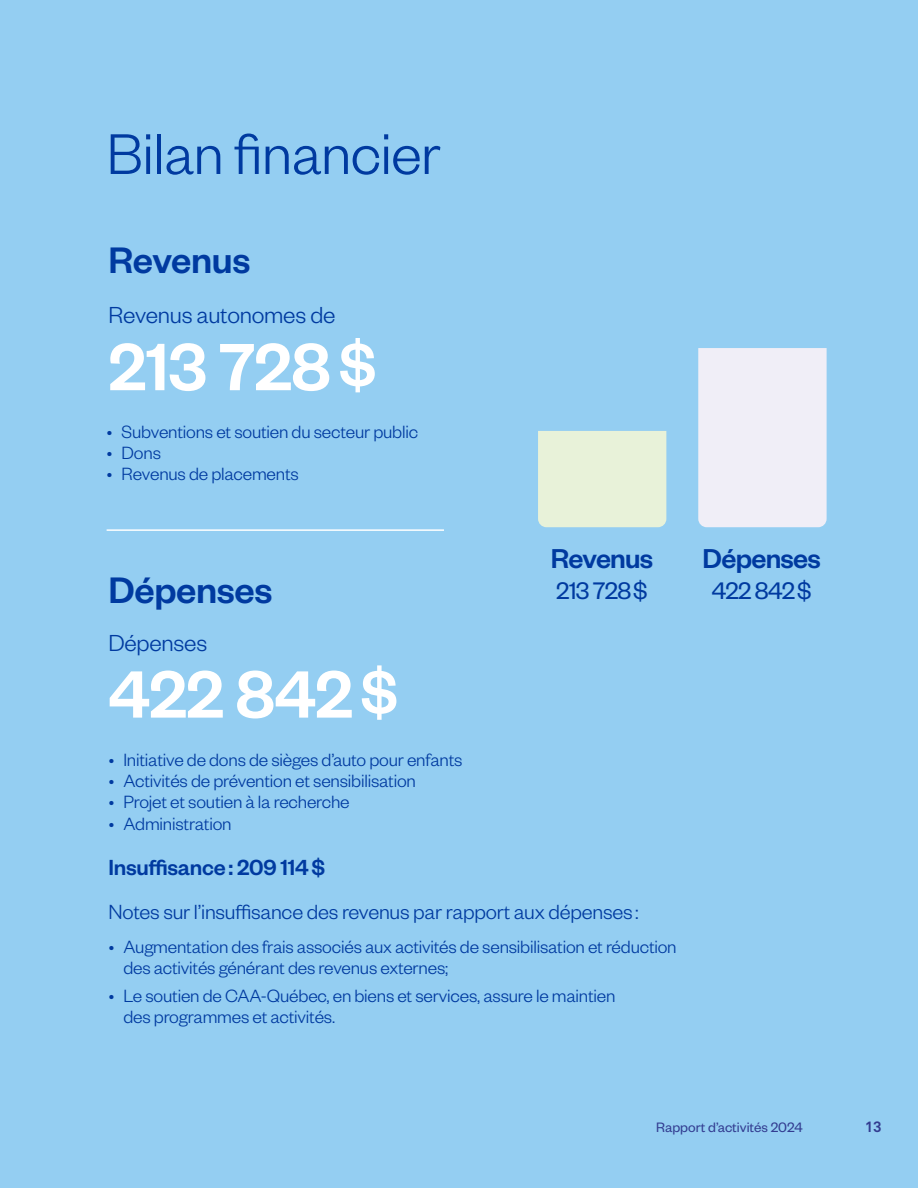
<style>
.page{position:relative;width:918px;height:1188px;background:#94cef2}
.page>*{position:absolute;margin:0;border:0;box-sizing:border-box;transform-origin:0 0}
.t1{font:500 73.35px "Founders Grotesk";letter-spacing:-.01em;color:#fff}
.t2{font:300 63px "Founders Grotesk";letter-spacing:-.01em;color:#003aa0}
.t3{font:500 40.5px "Founders Grotesk";letter-spacing:-.01em;color:#003aa0}
.t4{font:500 30px "Founders Grotesk";letter-spacing:-.025em;color:#003aa0}
.t5{font:26.25px "Founders Grotesk";letter-spacing:-.025em;color:#003aa0}
.t6{font:300 25.5px "Founders Grotesk";letter-spacing:-.01em;color:#003aa0}
.t7{font:500 24px "Founders Grotesk";letter-spacing:-.01em;color:#003aa0}
.t8{font:300 22.5px "Founders Grotesk";letter-spacing:-.01em;color:#003aa0}
.t9{font:300 19.5px/21px "Founders Grotesk";letter-spacing:-.01em;color:#003aa0}
.t10{font:15px "Founders Grotesk";color:#333d91}
.t11{font:700 15px "Akkurat Office";color:#333d91}
.s1{font-size:66px}
</style>
<div class="page">
<div style="left:538px;top:431px;width:128px;height:96px;background:#e8f2d9"></div>
<div style="left:698px;top:348px;width:129px;height:179px;background:#f0eef7"></div>
<hr style="left:107px;top:529px;width:337px;height:2px;background:#fff">
<h2 class="t2" style="left:107px;top:116px;width:336px">Bilan financier</h2>
<h3 class="t3" style="left:108px;top:235px;width:143px">Revenus</h3>
<h3 class="t6" style="left:108px;top:299px;width:229px">Revenus autonomes de</h3>
<h1 class="t1" style="left:108px;top:321px;width:270px">213 728<span class="s1">$</span></h1>
<p class="t9" style="left:107px;top:420px;width:313px">• Subventions et soutien du secteur public</p>
<p class="t9" style="left:107px;top:441px;width:56px">• Dons</p>
<p class="t9" style="left:107px;top:462px;width:194px">• Revenus de placements</p>
<h3 class="t3" style="left:108px;top:564px;width:166px">Dépenses</h3>
<h3 class="t4" style="left:551px;top:540px;width:104px">Revenus</h3>
<h3 class="t5" style="left:556px;top:575px;width:93px">213 728$</h3>
<h3 class="t6" style="left:108px;top:628px;width:100px">Dépenses</h3>
<h1 class="t1" style="left:108px;top:648px;width:292px">422 842<span class="s1">$</span></h1>
<p class="t9" style="left:108px;top:748px;width:356px">• Initiative de dons de sièges d’auto pour enfants</p>
<p class="t9" style="left:108px;top:769px;width:309px">• Activités de prévention et sensibilisation</p>
<p class="t9" style="left:108px;top:790px;width:243px">• Projet et soutien à la recherche</p>
<p class="t9" style="left:108px;top:812px;width:125px">• Administration</p>
<p class="t7" style="left:108px;top:852px;width:218px">Insuffisance: 209 114$</p>
<p class="t8" style="left:108px;top:898px;width:532px">Notes sur l’insuffisance des revenus par rapport aux dépenses:</p>
<p class="t9" style="left:123px;top:935px;width:555px;text-indent:-15px">• Augmentation des frais associés aux activités de sensibilisation et réduction des activités générant des revenus externes;</p>
<p class="t9" style="left:123px;top:984px;width:494px;text-indent:-15px">• Le soutien de CAA-Québec, en biens et services, assure le maintien des programmes et activités.</p>
<h3 class="t4" style="left:703px;top:540px;width:120px">Dépenses</h3>
<h3 class="t5" style="left:712px;top:575px;width:101px">422 842$</h3>
<p class="t10" style="left:656px;top:1118px;width:148px">Rapport d’activités 2024</p>
<p class="t11" style="left:865px;top:1118px;width:19px">13</p>
</div>
